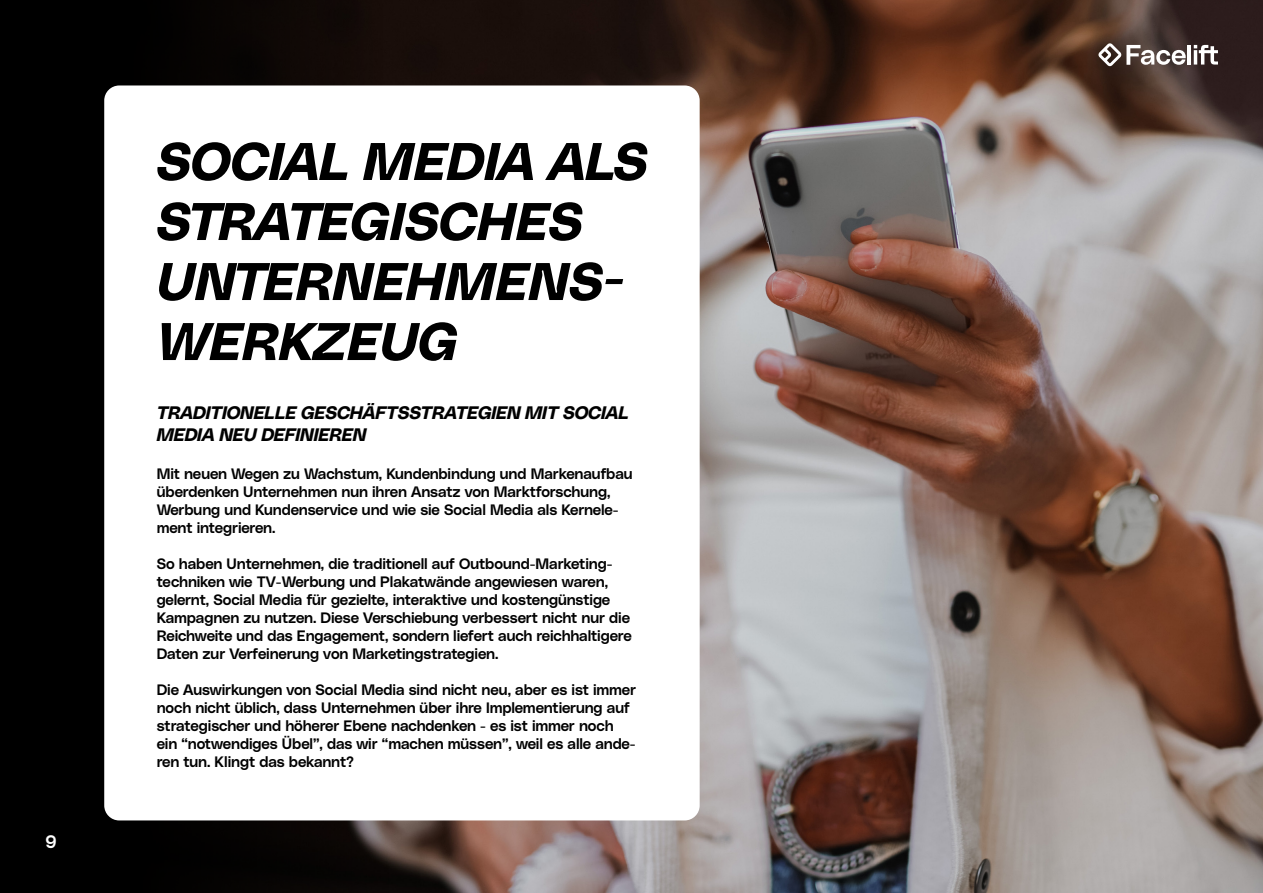
<style>
.page{position:relative;width:1263px;height:893px;background:#000}
.page>*{position:absolute;margin:0;border:0;box-sizing:border-box;transform-origin:0 0}
.t1{font:italic 52.5px/60px "Poly Sans Bulky";letter-spacing:.01em;color:#000}
.t2{font:italic 18px/22.5px "Poly Sans Bulky";color:#000}
.t3{font:18px "Poly Sans Median";color:#fff}
.t4{font:15px/18px "Poly Sans Median";letter-spacing:-.01em;color:#000}
</style>
<div class="page">
<img style="left:127px;top:0;width:1136px;height:893px">
<div style="left:104px;top:85px;width:596px;height:735px;background:#fff;border-radius:15px"></div>
<hr style="left:1187px;top:45px;width:4px;height:20px;background:#fff">
<svg style="left:1194px;top:45px;width:24px;height:20px"></svg>
<svg style="left:1098px;top:43px;width:88px;height:23px"></svg>
<p class="t3" style="left:45px;top:827px;width:13px">9</p>
<h1 class="t1" style="left:157px;top:128px;width:492px">SOCIAL MEDIA ALS<br>STRATEGISCHES<br>UNTERNEHMENS-<br>WERKZEUG</h1>
<p class="t2" style="left:157px;top:400px;width:474px">TRADITIONELLE GESCHÄFTSSTRATEGIEN MIT SOCIAL<br>MEDIA NEU DEFINIEREN</p>
<p class="t4" style="left:157px;top:463px;width:478px">Mit neuen Wegen zu Wachstum, Kundenbindung und Markenaufbau überdenken Unternehmen nun ihren Ansatz von Marktforschung, Werbung und Kundenservice und wie sie Social Media als Kernele&shy;ment integrieren.</p>
<p class="t4" style="left:157px;top:553px;width:476px">So haben Unternehmen, die traditionell auf Outbound-Marketing&shy;techniken wie TV-Werbung und Plakatwände angewiesen waren, gelernt, Social Media für gezielte, interaktive und kostengünstige Kampagnen zu nutzen. Diese Verschiebung verbessert nicht nur die Reichweite und das Engagement, sondern liefert auch reichhaltigere Daten zur Verfeinerung von Marketingstrategien.</p>
<p class="t4" style="left:157px;top:679px;width:481px">Die Auswirkungen von Social Media sind nicht neu, aber es ist immer noch nicht üblich, dass Unternehmen über ihre Implementierung auf strategischer und höherer Ebene nachdenken - es ist immer noch ein “notwendiges Übel”, das wir “machen müssen”, weil es alle ande&shy;ren tun. Klingt das bekannt?</p>
</div>
